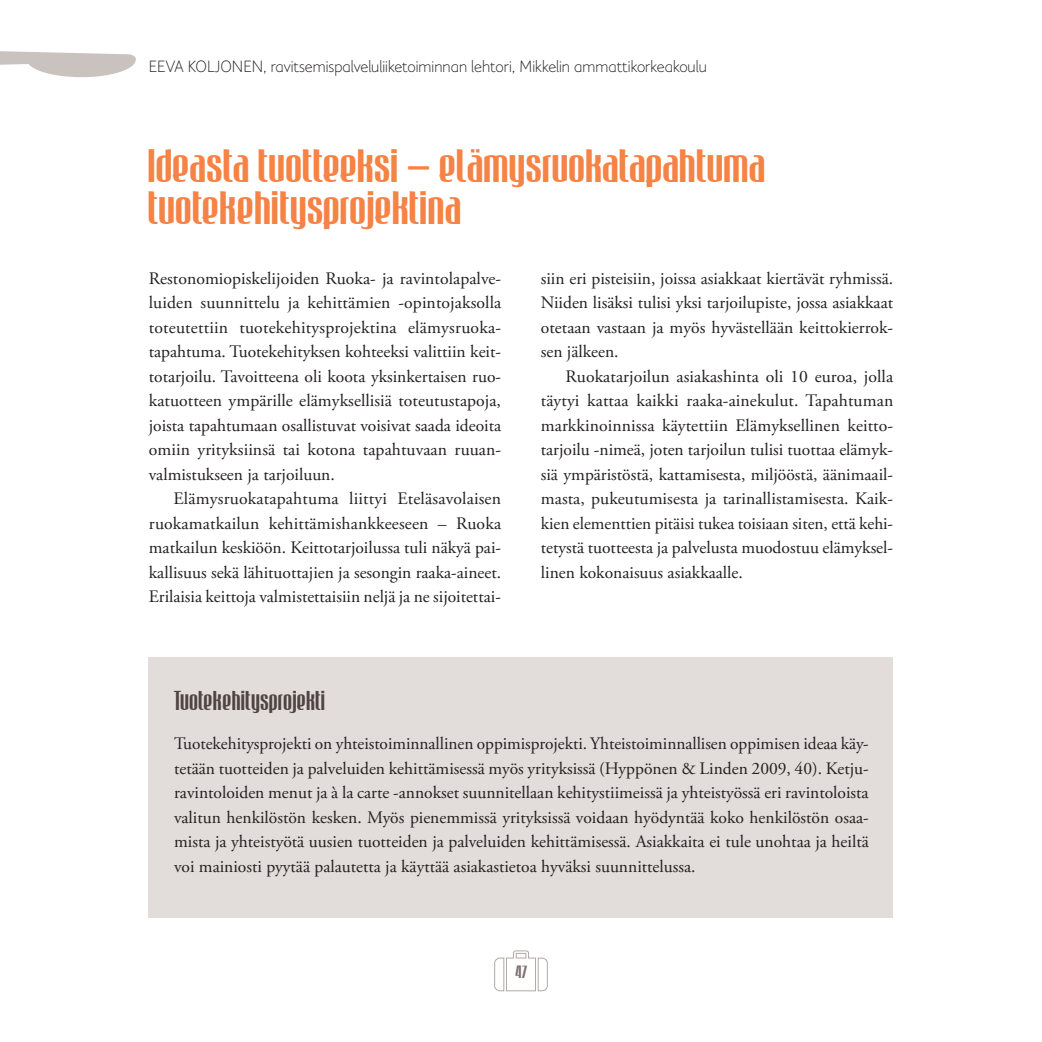
<style>
.page{position:relative;width:1042px;height:1042px;background:#fff}
.page>*{position:absolute;margin:0;border:0;box-sizing:border-box;transform-origin:0 0}
.t1{font:42px/42px "Mabella";color:#f58345}
.t2{font:24.5px "Mabella";letter-spacing:.01em;color:#4e4543;scale:.9 1}
.t3{font:17.5px/24.5px "Adobe Garamond Pro";color:#231f20;text-align:justify}
.t4{font:300 17.5px "Elisar DT Infant";color:#231f20}
.t5{font:15.75px "Mabella";color:#7d6f6c}
</style>
<div class="page">
<svg style="left:494px;top:950px;width:54px;height:41px"></svg>
<div style="left:149px;top:657px;width:744px;height:261px;background:#e2ddda"></div>
<svg style="left:0;top:51px;width:136px;height:26px"></svg>
<p class="t4" style="left:149px;top:57px;width:559px">EEVA KOLJONEN, ravitsemispalveluliiketoiminnan lehtori, Mikkelin ammattikorkeakoulu</p>
<h1 class="t1" style="left:149px;top:144px;width:619px">Ideasta tuotteeksi – elämysruokatapahtuma tuotekehitysprojektina</h1>
<p class="t3" style="left:149px;top:266px;width:354px">Restonomiopiskelijoiden Ruoka- ja ravintolapalve&shy;luiden suunnittelu ja kehittämien -opintojaksolla toteutettiin tuotekehitysprojektina elämysruoka&shy;tapahtuma. Tuotekehityksen kohteeksi valittiin keit&shy;totarjoilu. Tavoitteena oli koota yksinkertaisen ruo&shy;katuotteen ympärille elämyksellisiä toteutustapoja, joista tapahtumaan osallistuvat voisivat saada ideoita omiin yrityksiinsä tai kotona tapahtuvaan ruuan&shy;valmistukseen ja tarjoiluun.</p>
<p class="t3" style="left:149px;top:487px;width:354px;text-indent:25px">Elämysruokatapahtuma liittyi Eteläsavolaisen ruokamatkailun kehittämishankkeeseen – Ruoka matkailun keskiöön. Keittotarjoilussa tuli näkyä pai&shy;kallisuus sekä lähituottajien ja sesongin raaka-aineet.<br>Erilaisia keittoja valmistettaisiin neljä ja ne sijoitettai-</p>
<p class="t3" style="left:541px;top:266px;width:354px">siin eri pisteisiin, joissa asiakkaat kiertävät ryhmissä.<br>Niiden lisäksi tulisi yksi tarjoilupiste, jossa asiakkaat otetaan vastaan ja myös hyvästellään keittokierrok&shy;sen jälkeen.</p>
<p class="t3" style="left:541px;top:364px;width:354px;text-indent:25px">Ruokatarjoilun asiakashinta oli 10 euroa, jolla täytyi kattaa kaikki raaka-ainekulut. Tapahtuman markkinoinnissa käytettiin Elämyksellinen keitto&shy;tarjoilu -nimeä, joten tarjoilun tulisi tuottaa elämyk&shy;siä ympäristöstä, kattamisesta, miljööstä, äänimaail&shy;masta, pukeutumisesta ja tarinallistamisesta. Kaik&shy;kien elementtien pitäisi tukea toisiaan siten, että kehi&shy;tetystä tuotteesta ja palvelusta muodostuu elämyksel&shy;linen kokonaisuus asiakkaalle.</p>
<h2 class="t2" style="left:174px;top:686px;width:170px">Tuotekehitysprojekti</h2>
<p class="t3" style="left:174px;top:732px;width:696px">Tuotekehitysprojekti on yhteistoiminnallinen oppimisprojekti. Yhteistoiminnallisen oppimisen ideaa käy&shy;tetään tuotteiden ja palveluiden kehittämisessä myös yrityksissä (Hyppönen &amp; Linden 2009, 40). Ketju&shy;ravintoloiden menut ja à la carte -annokset suunnitellaan kehitystiimeissä ja yhteistyössä eri ravintoloista valitun henkilöstön kesken. Myös pienemmissä yrityksissä voidaan hyödyntää koko henkilöstön osaa&shy;mista ja yhteistyötä uusien tuotteiden ja palveluiden kehittämisessä. Asiakkaita ei tule unohtaa ja heiltä voi mainiosti pyytää palautetta ja käyttää asiakastietoa hyväksi suunnittelussa.</p>
<p class="t5" style="left:515px;top:962px;width:13px">47</p>
</div>
